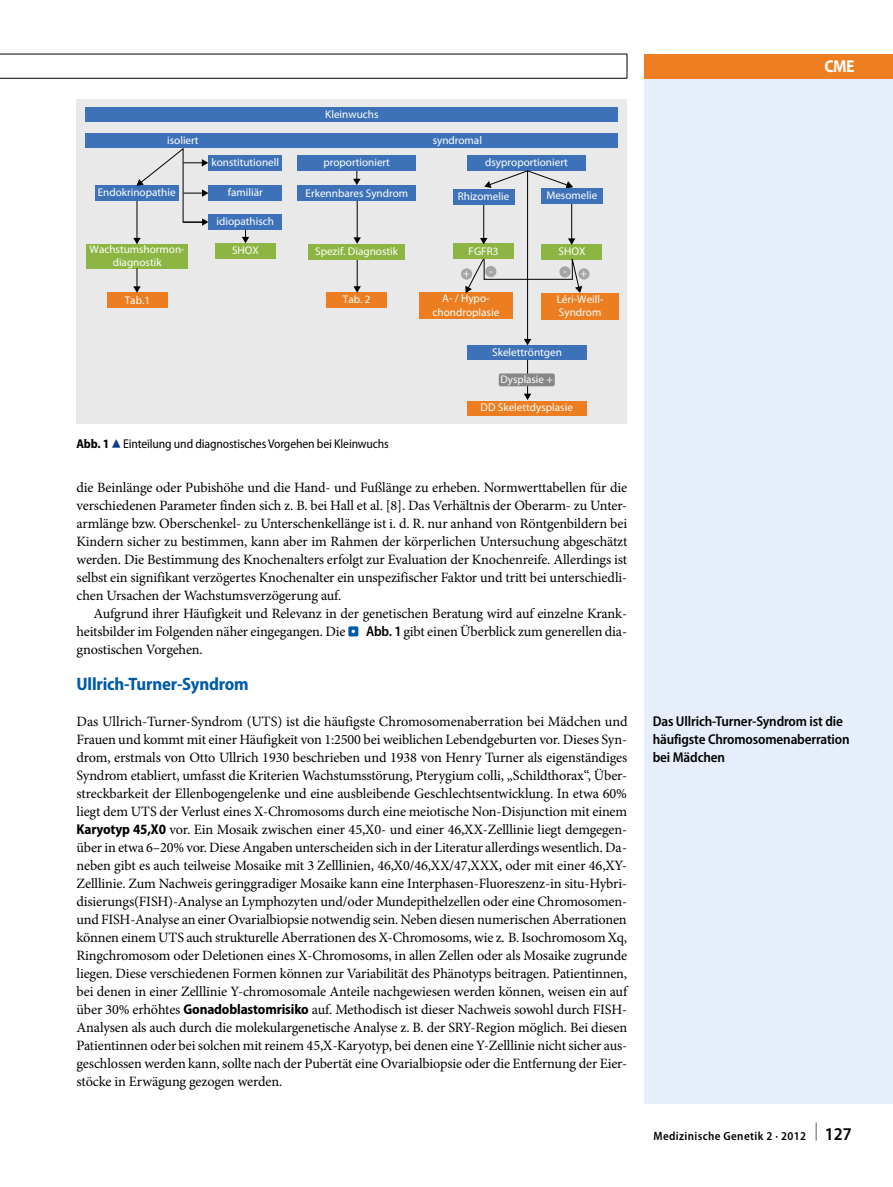
<style>
.page{position:relative;width:893px;height:1187px;background:#fff}
.page>*{position:absolute;margin:0;border:0;box-sizing:border-box;transform-origin:0 0}
._012_u1{font:700 semi-condensed 18px "Myriad Pro";letter-spacing:-.01em;color:#005ba9}
.t1{font:700 semi-condensed 17.25px "Myriad Pro";color:#fff}
._010_fliesstext_ohne{font:14.25px/18px "Minion Pro";letter-spacing:-.01em;color:#000;text-align:justify}
._010_fliesstext_mit{font:14.25px/18px "Minion Pro";letter-spacing:-.01em;color:#000;text-align:justify}
.t2{font:600 semi-condensed 14.25px/18px "Myriad Pro";letter-spacing:-.01em;color:#000}
._024_abb_legende{font:semi-condensed 12.75px "Myriad Pro";letter-spacing:-.01em;color:#000}
.t3{font:600 semi-condensed 12px "Myriad Pro";letter-spacing:.03em;color:#000}
.t4{font:11.25px/13.4px "Myriad Pro";color:#fff;text-align:center}
.t5{font:10.95px "Myriad Pro";color:#fff}
.s1{font-weight:700}
.s2{font-family:"S Buttons";font-stretch:normal;font-size:14.25px;color:#0f3b89}
.s3{font-family:"S Buttons";font-size:13.5px;color:#005ba9}
.s4{font-family:"Myriad Pro";font-weight:600;font-stretch:semi-condensed}
.s5{font-family:"Myriad Pro";font-weight:700;font-stretch:semi-condensed}
.s6{font-size:18px}
</style>
<div class="page">
<div style="left:644px;top:78px;width:249px;height:1025px;background:#e5eefa"></div>
<div style="left:644px;top:54px;width:249px;height:24px;background:#ef7d22"></div>
<hr style="left:0;top:54px;width:627px;height:1px;background:#000">
<hr style="left:0;top:78px;width:627px;height:1px;background:#000">
<svg style="left:627px;top:54px;width:1px;height:24px"></svg>
<div style="left:77px;top:99px;width:550px;height:325px;background:#e9e9e9"></div>
<div style="left:85px;top:108px;width:533px;height:14px;background:#3e72b8"></div>
<div style="left:85px;top:133px;width:533px;height:15px;background:#3e72b8"></div>
<div style="left:95px;top:185px;width:83px;height:15px;background:#3e72b8"></div>
<div style="left:86px;top:243px;width:102px;height:25px;background:#8cb543"></div>
<div style="left:208px;top:155px;width:74px;height:15px;background:#3e72b8"></div>
<div style="left:467px;top:155px;width:119px;height:15px;background:#3e72b8"></div>
<div style="left:208px;top:185px;width:74px;height:15px;background:#3e72b8"></div>
<div style="left:215px;top:243px;width:61px;height:16px;background:#8cb543"></div>
<div style="left:107px;top:293px;width:61px;height:15px;background:#ec7e21"></div>
<div style="left:327px;top:292px;width:60px;height:15px;background:#ec7e21"></div>
<div style="left:453px;top:244px;width:61px;height:15px;background:#8cb543"></div>
<div style="left:542px;top:244px;width:60px;height:15px;background:#8cb543"></div>
<div style="left:419px;top:292px;width:94px;height:27px;background:#ec7e21"></div>
<div style="left:542px;top:293px;width:77px;height:26px;background:#ec7e21"></div>
<div style="left:467px;top:345px;width:119px;height:15px;background:#3e72b8"></div>
<div style="left:467px;top:400px;width:119px;height:15px;background:#ec7e21"></div>
<svg style="left:136px;top:148px;width:72px;height:78px"></svg>
<hr style="left:137px;top:201px;width:1px;height:38px;background:#000">
<svg style="left:133px;top:238px;width:8px;height:6px"></svg>
<svg style="left:133px;top:268px;width:8px;height:25px"></svg>
<svg style="left:242px;top:229px;width:7px;height:14px"></svg>
<svg style="left:353px;top:170px;width:8px;height:15px"></svg>
<hr style="left:357px;top:200px;width:1px;height:38px;background:#000">
<svg style="left:353px;top:237px;width:8px;height:7px"></svg>
<svg style="left:353px;top:259px;width:8px;height:34px"></svg>
<svg style="left:484px;top:170px;width:89px;height:18px"></svg>
<hr style="left:483px;top:201px;width:1px;height:38px;background:#000">
<svg style="left:480px;top:238px;width:7px;height:6px"></svg>
<hr style="left:571px;top:201px;width:1px;height:38px;background:#000">
<svg style="left:568px;top:238px;width:7px;height:7px"></svg>
<svg style="left:465px;top:252px;width:117px;height:41px"></svg>
<hr style="left:527px;top:170px;width:1px;height:170px;background:#000">
<svg style="left:524px;top:339px;width:7px;height:6px"></svg>
<hr style="left:527px;top:360px;width:1px;height:35px;background:#000">
<svg style="left:524px;top:393px;width:7px;height:7px"></svg>
<div style="left:485px;top:266px;width:11px;height:11px;background:#a5a5a9;border-radius:50%"></div>
<div style="left:461px;top:268px;width:11px;height:11px;background:#a5a5a9;border-radius:50%"></div>
<div style="left:578px;top:268px;width:12px;height:11px;background:#a5a5a9;border-radius:50%"></div>
<div style="left:559px;top:266px;width:12px;height:11px;background:#a5a5a9;border-radius:50%"></div>
<div style="left:499px;top:373px;width:56px;height:13px;background:#868786;border-radius:2px"></div>
<div style="left:453px;top:189px;width:61px;height:15px;background:#3e72b8"></div>
<div style="left:541px;top:188px;width:62px;height:16px;background:#3e72b8"></div>
<div style="left:309px;top:244px;width:96px;height:15px;background:#8cb543"></div>
<div style="left:297px;top:186px;width:119px;height:15px;background:#3e72b8"></div>
<div style="left:297px;top:155px;width:119px;height:15px;background:#3e72b8"></div>
<div style="left:208px;top:214px;width:74px;height:15px;background:#3e72b8"></div>
<p class="t4" style="left:325px;top:107px;width:55px">Kleinwuchs</p>
<p class="t4" style="left:167px;top:133px;width:33px">isoliert</p>
<p class="t4" style="left:433px;top:133px;width:51px">syndromal</p>
<p class="t4" style="left:211px;top:156px;width:69px">konstitutionell</p>
<p class="t4" style="left:228px;top:186px;width:36px">familiär</p>
<p class="t4" style="left:485px;top:156px;width:84px">dsyproportioniert</p>
<p class="t4" style="left:323px;top:156px;width:68px">proportioniert</p>
<p class="t4" style="left:98px;top:186px;width:79px">Endokrinopathie</p>
<p class="t4" style="left:306px;top:186px;width:104px">Erkennbares Syndrom</p>
<p class="t4" style="left:458px;top:189px;width:53px">Rhizomelie</p>
<p class="t4" style="left:546px;top:189px;width:52px">Mesomelie</p>
<p class="t4" style="left:216px;top:214px;width:59px">idiopathisch</p>
<p class="t4" style="left:90px;top:242px;width:97px">Wachstumshormon&shy;diagnostik</p>
<p class="t4" style="left:125px;top:293px;width:27px">Tab.1</p>
<p class="t4" style="left:343px;top:293px;width:29px">Tab. 2</p>
<p class="t4" style="left:232px;top:244px;width:28px">SHOX</p>
<p class="t4" style="left:559px;top:244px;width:28px">SHOX</p>
<p class="t4" style="left:315px;top:244px;width:84px">Spezif. Diagnostik</p>
<p class="t4" style="left:469px;top:244px;width:31px">FGFR3</p>
<p class="t4" style="left:433px;top:292px;width:68px">A- / Hypo&shy;chondroplasie</p>
<p class="t4" style="left:557px;top:292px;width:48px;text-align:left">Léri-Weill-<br>Syndrom</p>
<p class="t4" style="left:492px;top:345px;width:71px">Skelettröntgen</p>
<p class="t4" style="left:463px;top:266px;width:8px">+</p>
<p class="t4" style="left:489px;top:264px;width:5px">-</p>
<p class="t4" style="left:563px;top:265px;width:26px">- +</p>
<p class="t5" style="left:500px;top:372px;width:54px">Dysplasie +</p>
<p class="_024_abb_legende" style="left:77px;top:436px;width:314px"><span class="s1">Abb. 1</span><span class="s2">8</span>Einteilung und diagnostisches Vorgehen bei Kleinwuchs</p>
<p class="t4" style="left:481px;top:401px;width:94px">DD Skelettdysplasie</p>
<p class="t1" style="left:824px;top:56px;width:32px">CME</p>
<p class="_010_fliesstext_mit" style="left:77px;top:478px;width:552px">die Beinlänge oder Pubishöhe und die Hand- und Fußlänge zu erheben. Normwerttabellen für die verschiedenen Parameter finden sich z. B. bei Hall et al. [8]. Das Verhältnis der Oberarm- zu Unter&shy;armlänge bzw. Oberschenkel- zu Unterschenkellänge ist i. d. R. nur anhand von Röntgenbildern bei Kindern sicher zu bestimmen, kann aber im Rahmen der körperlichen Untersuchung abgeschätzt werden. Die Bestimmung des Knochenalters erfolgt zur Evaluation der Knochenreife. Allerdings ist selbst ein signifikant verzögertes Knochenalter ein unspezifischer Faktor und tritt bei unterschiedli&shy;chen Ursachen der Wachstumsverzögerung auf.</p>
<p class="_010_fliesstext_mit" style="left:77px;top:604px;width:552px;text-indent:17px">Aufgrund ihrer Häufigkeit und Relevanz in der genetischen Beratung wird auf einzelne Krank&shy;heitsbilder im Folgenden näher eingegangen. Die <span class="s3">.</span> <span class="s4">Abb. 1</span> gibt einen Überblick zum generellen dia&shy;gnostischen Vorgehen.</p>
<p class="_012_u1" style="left:77px;top:673px;width:174px">Ullrich-Turner-Syndrom</p>
<p class="_010_fliesstext_ohne" style="left:77px;top:712px;width:553px">Das Ullrich-Turner-Syndrom (UTS) ist die häufigste Chromosomenaberration bei Mädchen und Frauen und kommt mit einer Häufigkeit von 1:2500 bei weiblichen Lebendgeburten vor. Dieses Syn&shy;drom, erstmals von Otto Ullrich 1930 beschrieben und 1938 von Henry Turner als eigenständiges Syndrom etabliert, umfasst die Kriterien Wachstumsstörung, Pterygium colli, „Schildthorax“, Über&shy;streckbarkeit der Ellenbogengelenke und eine ausbleibende Geschlechtsentwicklung. In etwa 60% liegt dem UTS der Verlust eines X-Chromosoms durch eine meiotische Non-Disjunction mit einem <span class="s5">Karyotyp 45,X0</span> vor. Ein Mosaik zwischen einer 45,X0- und einer 46,XX-Zelllinie liegt demgegen&shy;über in etwa 6–20% vor. Diese Angaben unterscheiden sich in der Literatur allerdings wesentlich. Da&shy;neben gibt es auch teilweise Mosaike mit 3 Zelllinien, 46,X0/46,XX/47,XXX, oder mit einer 46,XY-Zelllinie. Zum Nachweis geringgradiger Mosaike kann eine Interphasen-Fluoreszenz-in situ-Hybri&shy;disierungs(FISH)-Analyse an Lymphozyten und/oder Mundepithelzellen oder eine Chromosomen&shy;und FISH-Analyse an einer Ovarialbiopsie notwendig sein. Neben diesen numerischen Aberrationen können einem UTS auch strukturelle Aberrationen des X-Chromosoms, wie z. B. Isochromosom Xq, Ringchromosom oder Deletionen eines X-Chromosoms, in allen Zellen oder als Mosaike zugrunde liegen. Diese verschiedenen Formen können zur Variabilität des Phänotyps beitragen. Patientinnen, bei denen in einer Zelllinie Y-chromosomale Anteile nachgewiesen werden können, weisen ein auf über 30% erhöhtes <span class="s5">Gonadoblastomrisiko</span> auf. Methodisch ist dieser Nachweis sowohl durch FISH-Analysen als auch durch die molekulargenetische Analyse z. B. der SRY-Region möglich. Bei diesen Patientinnen oder bei solchen mit reinem 45,X-Karyotyp, bei denen eine Y-Zelllinie nicht sicher aus&shy;geschlossen werden kann, sollte nach der Pubertät eine Ovarialbiopsie oder die Entfernung der Eier&shy;stöcke in Erwägung gezogen werden.</p>
<p class="t2" style="left:653px;top:712px;width:198px">Das Ullrich-Turner-Syndrom ist die häufigste Chromosomenaberration bei Mädchen</p>
<p class="t3" style="left:653px;top:1129px;width:200px">Medizinische Genetik 2 · 2012 <sup>|</sup> <span class="s6">127</span></p>
</div>
